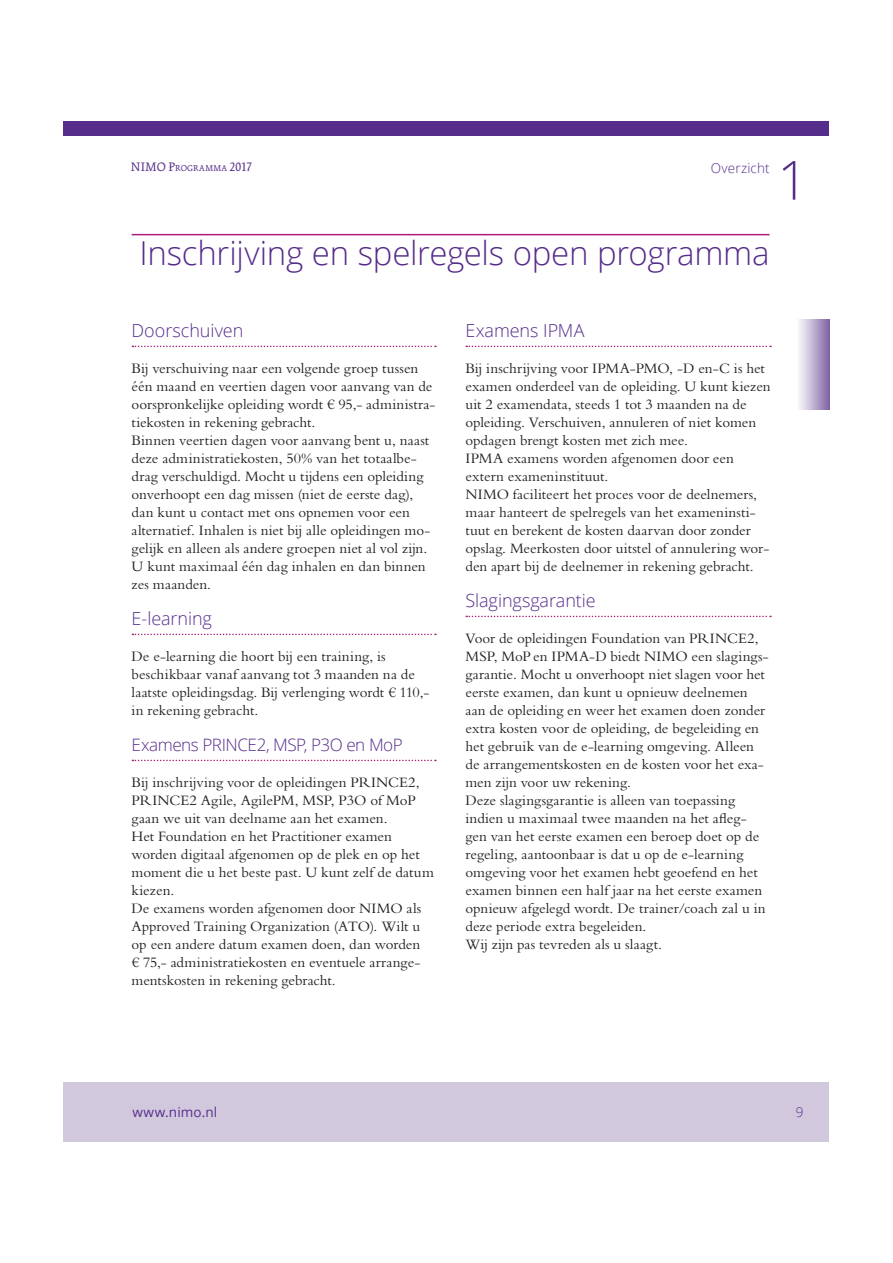
<style>
.page{position:relative;width:893px;height:1263px;background:#fff}
.page>*{position:absolute;margin:0;border:0;box-sizing:border-box;transform-origin:0 0}
.t1{font:300 54px "Open Sans";color:#562d8a}
.t2{font:300 33px "Open Sans";letter-spacing:-.01em;color:#562d8a}
.t3{font:300 18px "Open Sans";letter-spacing:-.005em;color:#562d8a}
.t4{font:300 17.1px "Open Sans";letter-spacing:-.025em;color:#562d8a}
.t5{font:15px/18px "Bembo Std";color:#231f20}
.t6{font:13.5px "Kinesis MM SC700.380.";letter-spacing:.005em;color:#562d8a}
.t7{font:13.5px "Open Sans";letter-spacing:.01em;color:#562d8a}
.t8{font:300 13.5px "Open Sans";letter-spacing:.01em;color:#562d8a}
.s1{font-size:9.45px}
</style>
<div class="page">
<div style="left:64px;top:1082px;width:765px;height:60px;background:#d2c8de"></div>
<div style="left:64px;top:121px;width:765px;height:15px;background:#562d8a"></div>
<div style="left:795px;top:319px;width:34px;height:90px;background:linear-gradient(to right,#fff,#896da9)"></div>
<svg style="left:132px;top:346px;width:304px;height:1px"></svg>
<svg style="left:132px;top:634px;width:304px;height:1px"></svg>
<svg style="left:132px;top:760px;width:304px;height:1px"></svg>
<svg style="left:466px;top:346px;width:305px;height:1px"></svg>
<svg style="left:466px;top:616px;width:305px;height:1px"></svg>
<hr style="left:132px;top:234px;width:637px;height:1px;background:#ab1c7b">
<p class="t6" style="left:131px;top:162px;width:123px">NIMO P<span class="s1">ROGRAMMA</span> 2017</p>
<p class="t8" style="left:711px;top:159px;width:60px">Overzicht</p>
<h1 class="t1" style="left:777px;top:142px;width:32px">1</h1>
<h2 class="t2" style="left:140px;top:230px;width:631px">Inschrijving en spelregels open programma</h2>
<p class="t3" style="left:132px;top:318px;width:113px">Doorschuiven</p>
<p class="t5" style="left:132px;top:361px;width:305px">Bij verschuiving naar een volgende groep tussen één maand en veertien dagen voor aanvang van de oorspronkelijke opleiding wordt € 95,- administra&shy;tiekosten in rekening gebracht.<br>Binnen veertien dagen voor aanvang bent u, naast deze administratiekosten, 50% van het totaalbe&shy;drag verschuldigd. Mocht u tijdens een opleiding onverhoopt een dag missen (niet de eerste dag), dan kunt u contact met ons opnemen voor een alternatief. Inhalen is niet bij alle opleidingen mo&shy;gelijk en alleen als andere groepen niet al vol zijn.<br>U kunt maximaal één dag inhalen en dan binnen zes maanden.</p>
<p class="t3" style="left:132px;top:606px;width:82px">E-learning</p>
<p class="t5" style="left:132px;top:649px;width:299px">De e-learning die hoort bij een training, is beschikbaar vanaf aanvang tot 3 maanden na de laatste opleidingsdag. Bij verlenging wordt € 110,- in rekening gebracht.</p>
<p class="t4" style="left:132px;top:733px;width:273px">Examens PRINCE2, MSP, P3O en MoP</p>
<p class="t5" style="left:132px;top:775px;width:304px">Bij inschrijving voor de opleidingen PRINCE2, PRINCE2 Agile, AgilePM, MSP, P3O of MoP gaan we uit van deelname aan het examen.<br>Het Foundation en het Practitioner examen worden digitaal afgenomen op de plek en op het moment die u het beste past. U kunt zelf de datum kiezen.<br>De examens worden afgenomen door NIMO als Approved Training Organization (ATO). Wilt u op een andere datum examen doen, dan worden<br>€ 75,- administratiekosten en eventuele arrange&shy;mentskosten in rekening gebracht.</p>
<p class="t3" style="left:465px;top:318px;width:121px">Examens IPMA</p>
<p class="t5" style="left:465px;top:361px;width:307px">Bij inschrijving voor IPMA-PMO, -D en-C is het examen onderdeel van de opleiding. U kunt kiezen uit 2 examendata, steeds 1 tot 3 maanden na de opleiding. Verschuiven, annuleren of niet komen opdagen brengt kosten met zich mee.<br>IPMA examens worden afgenomen door een extern exameninstituut.<br>NIMO faciliteert het proces voor de deelnemers, maar hanteert de spelregels van het exameninsti&shy;tuut en berekent de kosten daarvan door zonder opslag. Meerkosten door uitstel of annulering wor&shy;den apart bij de deelnemer in rekening gebracht.</p>
<p class="t3" style="left:465px;top:588px;width:132px">Slagingsgarantie</p>
<p class="t5" style="left:465px;top:631px;width:305px">Voor de opleidingen Foundation van PRINCE2, MSP, MoP en IPMA-D biedt NIMO een slagings&shy;garantie. Mocht u onverhoopt niet slagen voor het eerste examen, dan kunt u opnieuw deelnemen aan de opleiding en weer het examen doen zonder extra kosten voor de opleiding, de begeleiding en het gebruik van de e-learning omgeving. Alleen de arrangementskosten en de kosten voor het exa&shy;men zijn voor uw rekening.<br>Deze slagingsgarantie is alleen van toepassing indien u maximaal twee maanden na het afleg&shy;gen van het eerste examen een beroep doet op de regeling, aantoonbaar is dat u op de e-learning omgeving voor het examen hebt geoefend en het examen binnen een half jaar na het eerste examen opnieuw afgelegd wordt. De trainer/coach zal u in deze periode extra begeleiden.<br>Wij zijn pas tevreden als u slaagt.</p>
<p class="t7" style="left:132px;top:1102px;width:86px">www.nimo.nl</p>
</div>
